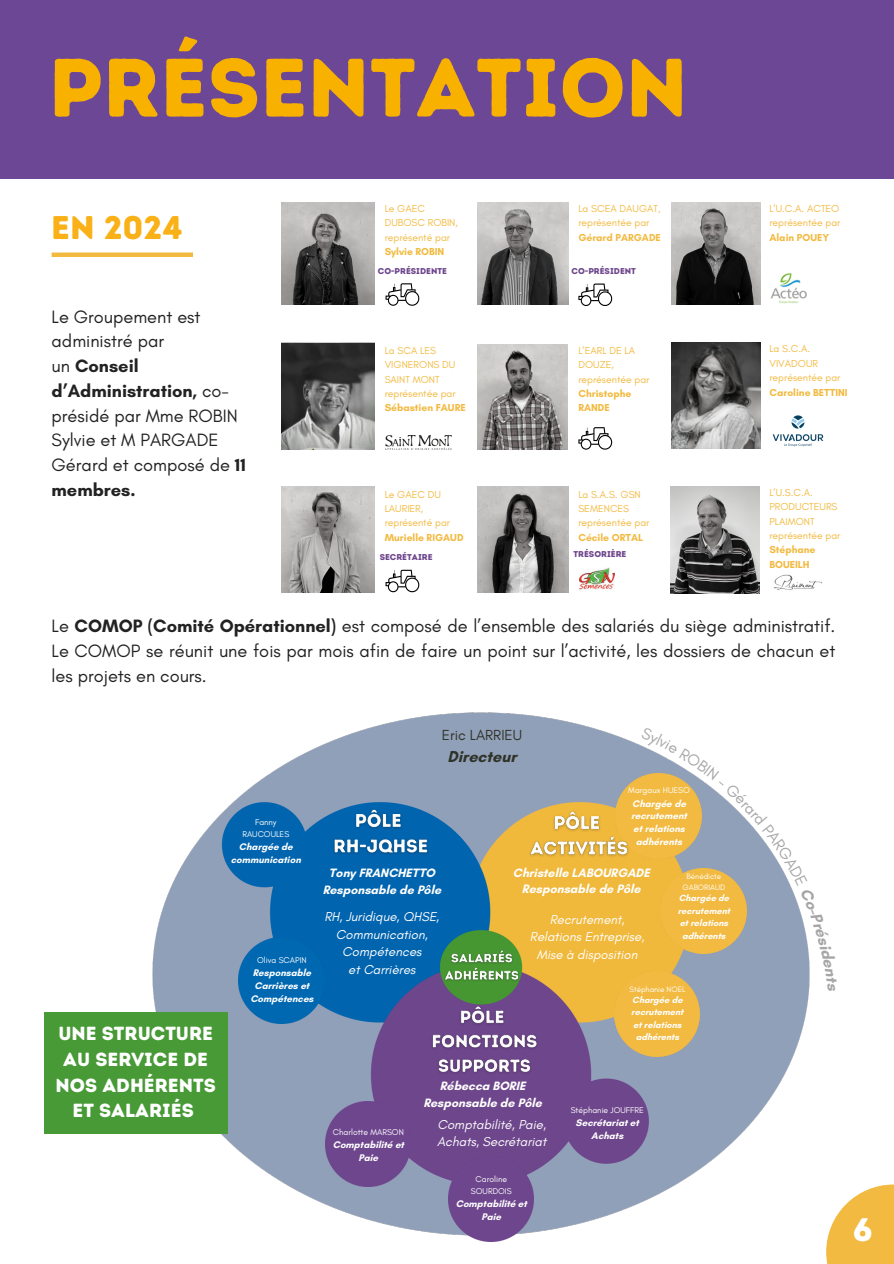
<style>
.page{position:relative;width:894px;height:1264px;background:#fff}
.page>*{position:absolute;margin:0;border:0;box-sizing:border-box;transform-origin:0 0}
.t1{font:82.5px "Intro Rust Base";color:#f9b100}
.t2{font:32.85px "Intro Rust Base";color:#f9b117}
.t3{font:32.25px "Intro Rust Base";color:#fff}
.t4{font:19.05px/25.8px "Intro Rust Base";color:#fff;text-align:center}
.t5{font:18.15px/24.8px "Glacial Indifference";color:#222}
.t6{font:700 16.2px "Glacial Indifference";color:#2f3227}
.t7{font:14.85px "Glacial Indifference";color:#2f3227}
.t8{font:italic 13.2px/17.5px "Glacial Indifference";color:#fff;text-align:center}
.t9{font:700 12.3px/17.1px "Glacial Indifference";color:#fff;text-align:center}
.t10{font:10.35px/14.4px "Glacial Indifference";color:#f2ba40}
.t11{font:700 9.75px/12.9px "Glacial Indifference";color:#fff;text-align:center}
.t12{font:700 9.15px/12.5px "Glacial Indifference";color:#fff;text-align:center}
.t13{font:8.55px/11.9px "Glacial Indifference";color:#fff;text-align:center}
.t14{font:8.4px "Intro Rust Base";color:#6e468d}
.t15{font:7.95px/10.8px "Glacial Indifference";color:#fff;text-align:center}
.s1{font-weight:700}
</style>
<div class="page">
<svg style="left:826px;top:1184px;width:67px;height:79px;fill:#f2ba40"></svg>
<div style="left:0;top:0;width:893px;height:179px;background:#6b4796"></div>
<div style="left:52px;top:252px;width:141px;height:5px;background:#f2ba40"></div>
<img style="left:281px;top:202px;width:94px;height:103px">
<img style="left:477px;top:202px;width:91px;height:103px">
<img style="left:477px;top:486px;width:91px;height:106px">
<img style="left:281px;top:486px;width:94px;height:106px">
<img style="left:281px;top:343px;width:94px;height:106px">
<img style="left:671px;top:202px;width:88px;height:103px">
<img style="left:770px;top:273px;width:37px;height:31px">
<img style="left:773px;top:574px;width:49px;height:16px">
<img style="left:579px;top:567px;width:35px;height:23px">
<img style="left:385px;top:435px;width:67px;height:14px">
<svg style="left:578px;top:427px;width:34px;height:22px"></svg>
<svg style="left:385px;top:283px;width:34px;height:23px"></svg>
<svg style="left:578px;top:283px;width:34px;height:23px"></svg>
<svg style="left:385px;top:569px;width:34px;height:23px"></svg>
<img style="left:671px;top:343px;width:88px;height:106px">
<img style="left:772px;top:416px;width:52px;height:30px">
<img style="left:670px;top:486px;width:89px;height:107px">
<img style="left:477px;top:344px;width:90px;height:105px">
<img style="left:152px;top:712px;width:657px;height:523px">
<div style="left:44px;top:1012px;width:183px;height:122px;background:#479a35"></div>
<img style="left:239px;top:937px;width:85px;height:86px">
<img style="left:325px;top:1101px;width:85px;height:85px">
<img style="left:448px;top:1156px;width:85px;height:85px">
<img style="left:614px;top:971px;width:85px;height:85px">
<img style="left:615px;top:773px;width:25px;height:85px">
<img style="left:525px;top:807px;width:107px;height:53px">
<img style="left:330px;top:806px;width:102px;height:52px">
<img style="left:428px;top:1002px;width:113px;height:75px">
<img style="left:441px;top:947px;width:81px;height:36px">
<svg style="left:640px;top:727px;width:170px;height:264px"></svg>
<h1 class="t1" style="left:49px;top:38px;width:640px">PRÉSENTATION</h1>
<h3 class="t2" style="left:51px;top:207px;width:133px">EN 2024</h3>
<p class="t10" style="left:384px;top:201px;width:75px">Le GAEC<br>DUBOSC ROBIN,</p>
<p class="t10" style="left:384px;top:230px;width:67px">représenté par<br><span class="s1">Sylvie ROBIN</span></p>
<p class="t10" style="left:578px;top:201px;width:84px">La SCEA DAUGAT, représentée par<br><span class="s1">Gérard PARGADE</span></p>
<p class="t10" style="left:769px;top:201px;width:72px;text-align:justify">L’U.C.A. ACTEO représentée par <span class="s1">Alain POUEY</span></p>
<h2 class="t5" style="left:52px;top:304px;width:196px">Le Groupement est administré par<br>un <span class="s1">Conseil d’Administration,</span> co&shy;présidé par Mme ROBIN<br>Sylvie et M PARGADE<br>Gérard et composé de <span class="s1">11 membres.</span></h2>
<p class="t14" style="left:378px;top:266px;width:71px">CO-PRÉSIDENTE</p>
<p class="t14" style="left:571px;top:266px;width:66px">CO-PRÉSIDENT</p>
<p class="t10" style="left:384px;top:343px;width:82px">La SCA LES<br>VIGNERONS DU<br>SAINT MONT représentée par<br><span class="s1">Sébastien FAURE</span></p>
<p class="t10" style="left:578px;top:343px;width:72px">L’EARL DE LA<br>DOUZE, représentée par<br><span class="s1">Christophe<br>RANDE</span></p>
<p class="t10" style="left:769px;top:341px;width:80px">La S.C.A.<br>VIVADOUR représentée par<br><span class="s1">Caroline BETTINI</span></p>
<p class="t10" style="left:384px;top:486px;width:80px">Le GAEC DU<br>LAURIER, représenté par<br><span class="s1">Murielle RIGAUD</span></p>
<p class="t10" style="left:578px;top:486px;width:72px">La S.A.S. GSN<br>SEMENCES représentée par<br><span class="s1">Cécile ORTAL</span></p>
<p class="t10" style="left:769px;top:485px;width:72px">L’U.S.C.A.<br>PRODUCTEURS<br>PLAIMONT représentée par<br><span class="s1">Stéphane<br>BOUEILH</span></p>
<p class="t14" style="left:379px;top:551px;width:54px">SECRÉTAIRE</p>
<p class="t14" style="left:573px;top:549px;width:54px">TRÉSORIÈRE</p>
<p class="t5" style="left:52px;top:613px;width:785px;text-align:justify">Le <span class="s1">COMOP (Comité Opérationnel)</span> est composé de l’ensemble des salariés du siège administratif.<br>Le COMOP se réunit une fois par mois afin de faire un point sur l’activité, les dossiers de chacun et les projets en cours.</p>
<p class="t4" style="left:56px;top:1020px;width:162px">UNE STRUCTURE<br>AU SERVICE DE<br>NOS ADHÉRENTS<br>ET SALARIÉS</p>
<h6 class="t7" style="left:442px;top:725px;width:82px">Eric LARRIEU</h6>
<h6 class="t6" style="left:447px;top:746px;width:71px">Directeur</h6>
<p class="t13" style="left:242px;top:816px;width:48px">Fanny<br>RAUCOULES</p>
<p class="t11" style="left:231px;top:840px;width:71px">Chargée de communication</p>
<p class="t13" style="left:257px;top:953px;width:51px">Oliva SCAPIN</p>
<p class="t11" style="left:250px;top:966px;width:65px">Responsable<br>Carrières et<br>Compétences</p>
<p class="t9" style="left:322px;top:864px;width:120px">Tony FRANCHETTO<br>Responsable de Pôle</p>
<p class="t8" style="left:324px;top:907px;width:116px">RH, Juridique, QHSE,<br>Communication,<br>Compétences<br>et Carrières</p>
<h5 class="t13" style="left:628px;top:784px;width:63px">Margaux HUESO</h5>
<h5 class="t11" style="left:631px;top:796px;width:57px">Chargée de recrutement et relations adhérents</h5>
<h6 class="t9" style="left:512px;top:864px;width:138px;line-height:16.5px">Christelle LABOURGADE<br>Responsable de Pôle</h6>
<p class="t8" style="left:529px;top:910px;width:116px">Recrutement,<br>Relations Entreprise,<br>Mise à disposition</p>
<p class="t15" style="left:682px;top:871px;width:44px">Bénédicte<br>GABORIAUD</p>
<p class="t12" style="left:677px;top:891px;width:54px">Chargée de recrutement et relations adhérents</p>
<p class="t15" style="left:629px;top:983px;width:57px">Stéphanie NOEL</p>
<p class="t12" style="left:631px;top:993px;width:54px">Chargée de recrutement et relations adhérents</p>
<p class="t13" style="left:333px;top:1125px;width:72px">Charlotte MARSON</p>
<p class="t11" style="left:332px;top:1138px;width:73px">Comptabilité et<br>Paie</p>
<p class="t9" style="left:423px;top:1077px;width:120px">Rébecca BORIE<br>Responsable de Pôle</p>
<p class="t8" style="left:437px;top:1115px;width:111px;text-align:left">Comptabilité, Paie,<br>Achats, Secrétariat</p>
<p class="t13" style="left:471px;top:1172px;width:42px">Caroline<br>SOURDOIS</p>
<p class="t11" style="left:455px;top:1197px;width:73px">Comptabilité et<br>Paie</p>
<p class="t13" style="left:570px;top:1103px;width:75px">Stéphanie JOUFFRE</p>
<p class="t11" style="left:575px;top:1116px;width:65px">Secrétariat et<br>Achats</p>
<p class="t3" style="left:852px;top:1209px;width:21px">6</p>
</div>
